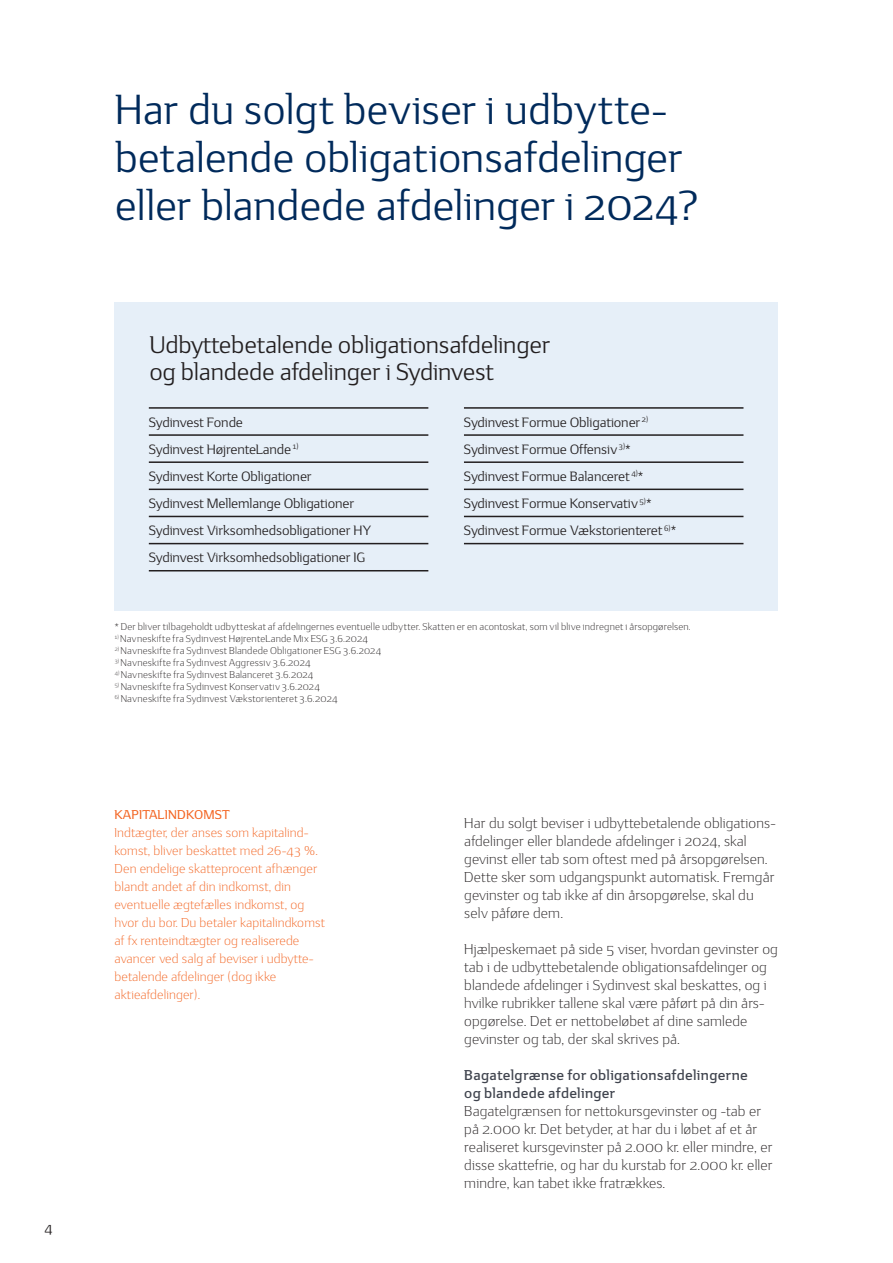
<style>
.page{position:relative;width:893px;height:1263px;background:#fff}
.page>*{position:absolute;margin:0;border:0;box-sizing:border-box;transform-origin:0 0}
.Opslag_overskrift_28_30_pkt__A_B{font:42px/48px "Sydbank";letter-spacing:-.005em;color:#002a5b}
.Opslag_overskrift_28_30_pkt__A_B-2{font:24px/27px "Sydbank";letter-spacing:-.01em;color:#231f20}
.Brødtekst_9_5_12_pkt{font:300 14.25px/18px "Sydbank";letter-spacing:.01em;color:#231f20}
.Mellemrubrik_9_5_12_pkt{font:700 14.25px/18px "Sydbank";letter-spacing:.025em;color:#40444e}
.t1{font:14.25px "Sydbank";color:#231f20}
.Note___Fodnote{font:13.5px "Sydbank";letter-spacing:-.01em;color:#231f20}
.Infotekst_8_5_12_pkt{font:300 12.75px/18px "Sydbank";letter-spacing:.01em;color:#f36421}
.Billede_tekst_overskrift_8_5_12_pkt___CA{font:500 12.75px "Sydbank";letter-spacing:.01em;color:#f36421}
.Note___Fodnote-2{font:300 9.75px "Sydbank";letter-spacing:.015em;color:#231f20}
</style>
<div class="page">
<div style="left:115px;top:302px;width:663px;height:308px;background:#e6eff8"></div>
<hr style="left:149px;top:407px;width:279px;height:2px;background:#231f20">
<hr style="left:464px;top:407px;width:279px;height:2px;background:#231f20">
<hr style="left:149px;top:434px;width:279px;height:2px;background:#231f20">
<hr style="left:464px;top:434px;width:279px;height:2px;background:#231f20">
<hr style="left:149px;top:461px;width:279px;height:2px;background:#231f20">
<hr style="left:464px;top:461px;width:279px;height:2px;background:#231f20">
<hr style="left:149px;top:489px;width:279px;height:1px;background:#231f20">
<hr style="left:464px;top:489px;width:279px;height:1px;background:#231f20">
<hr style="left:149px;top:516px;width:279px;height:1px;background:#231f20">
<hr style="left:464px;top:516px;width:279px;height:1px;background:#231f20">
<hr style="left:149px;top:543px;width:279px;height:1px;background:#231f20">
<hr style="left:464px;top:543px;width:279px;height:1px;background:#231f20">
<hr style="left:149px;top:570px;width:279px;height:1px;background:#231f20">
<p class="t1" style="left:45px;top:1220px;width:10px">4</p>
<p class="Opslag_overskrift_28_30_pkt__A_B" style="left:115px;top:87px;width:586px">Har du solgt beviser i udbytte-- betalende obligationsafdelinger eller blandede afdelinger i 2024?</p>
<p class="Opslag_overskrift_28_30_pkt__A_B-2" style="left:149px;top:332px;width:402px">Udbyttebetalende obligationsafdelinger og blandede afdelinger i Sydinvest</p>
<p class="Note___Fodnote" style="left:149px;top:415px;width:96px">Sydinvest Fonde</p>
<p class="Note___Fodnote" style="left:464px;top:415px;width:186px">Sydinvest Formue Obligationer <sup>2)</sup></p>
<p class="Note___Fodnote" style="left:149px;top:442px;width:151px">Sydinvest HøjrenteLande <sup>1)</sup></p>
<p class="Note___Fodnote" style="left:464px;top:442px;width:168px">Sydinvest Formue Offensiv <sup>3)</sup>*</p>
<p class="Note___Fodnote" style="left:149px;top:469px;width:164px">Sydinvest Korte Obligationer</p>
<p class="Note___Fodnote" style="left:464px;top:469px;width:181px">Sydinvest Formue Balanceret <sup>4)</sup>*</p>
<p class="Note___Fodnote" style="left:149px;top:496px;width:207px">Sydinvest Mellemlange Obligationer</p>
<p class="Note___Fodnote" style="left:464px;top:496px;width:189px">Sydinvest Formue Konservativ <sup>5)</sup>*</p>
<p class="Note___Fodnote" style="left:149px;top:523px;width:224px">Sydinvest Virksomhedsobligationer HY</p>
<p class="Note___Fodnote" style="left:464px;top:523px;width:214px">Sydinvest Formue Vækstorienteret <sup>6)</sup>*</p>
<p class="Note___Fodnote" style="left:149px;top:550px;width:218px">Sydinvest Virksomhedsobligationer IG</p>
<p class="Note___Fodnote-2" style="left:115px;top:622px;width:578px">* Der bliver tilbageholdt udbytteskat af afdelingernes eventuelle udbytter. Skatten er en acontoskat, som vil blive indregnet i årsopgørelsen.</p>
<p class="Note___Fodnote-2" style="left:115px;top:634px;width:255px"><sup>1)</sup> Navneskifte fra Sydinvest HøjrenteLande Mix ESG 3.6.2024</p>
<p class="Note___Fodnote-2" style="left:115px;top:646px;width:268px"><sup>2)</sup> Navneskifte fra Sydinvest Blandede Obligationer ESG 3.6.2024</p>
<p class="Note___Fodnote-2" style="left:115px;top:658px;width:197px"><sup>3)</sup> Navneskifte fra Sydinvest Aggressiv 3.6.2024</p>
<p class="Note___Fodnote-2" style="left:115px;top:670px;width:200px"><sup>4)</sup> Navneskifte fra Sydinvest Balanceret 3.6.2024</p>
<p class="Note___Fodnote-2" style="left:115px;top:682px;width:207px"><sup>5)</sup> Navneskifte fra Sydinvest Konservativ 3.6.2024</p>
<p class="Note___Fodnote-2" style="left:115px;top:694px;width:224px"><sup>6)</sup> Navneskifte fra Sydinvest Vækstorienteret 3.6.2024</p>
<p class="Billede_tekst_overskrift_8_5_12_pkt___CA" style="left:115px;top:807px;width:117px">KAPITALINDKOMST</p>
<p class="Infotekst_8_5_12_pkt" style="left:115px;top:824px;width:212px">Indtægter, der anses som kapitalind&shy;komst, bliver beskattet med 26-43 %.<br>Den endelige skatteprocent afhænger blandt andet af din indkomst, din eventuelle ægtefælles indkomst, og hvor du bor. Du betaler kapitalindkomst af fx renteindtægter og realiserede avancer ved salg af beviser i udbytte&shy;betalende afdelinger (dog ikke aktieafdelinger).</p>
<p class="Brødtekst_9_5_12_pkt" style="left:464px;top:814px;width:313px">Har du solgt beviser i udbyttebetalende obligations&shy;afdelinger eller blandede afdelinger i 2024, skal gevinst eller tab som oftest med på årsopgørelsen.<br>Dette sker som udgangspunkt automatisk. Fremgår gevinster og tab ikke af din årsopgørelse, skal du selv påføre dem.</p>
<p class="Brødtekst_9_5_12_pkt" style="left:464px;top:940px;width:315px">Hjælpeskemaet på side 5 viser, hvordan gevinster og tab i de udbyttebetalende obligationsafdelinger og blandede afdelinger i Sydinvest skal beskattes, og i hvilke rubrikker tallene skal være påført på din års&shy;opgørelse. Det er nettobeløbet af dine samlede gevinster og tab, der skal skrives på.</p>
<p class="Mellemrubrik_9_5_12_pkt" style="left:464px;top:1067px;width:285px">Bagatelgrænse for obligationsafdelingerne og blandede afdelinger</p>
<p class="Brødtekst_9_5_12_pkt" style="left:464px;top:1102px;width:310px">Bagatelgrænsen for nettokursgevinster og -tab er på 2.000 kr. Det betyder, at har du i løbet af et år realiseret kursgevinster på 2.000 kr. eller mindre, er disse skattefrie, og har du kurstab for 2.000 kr. eller mindre, kan tabet ikke fratrækkes.</p>
</div>
